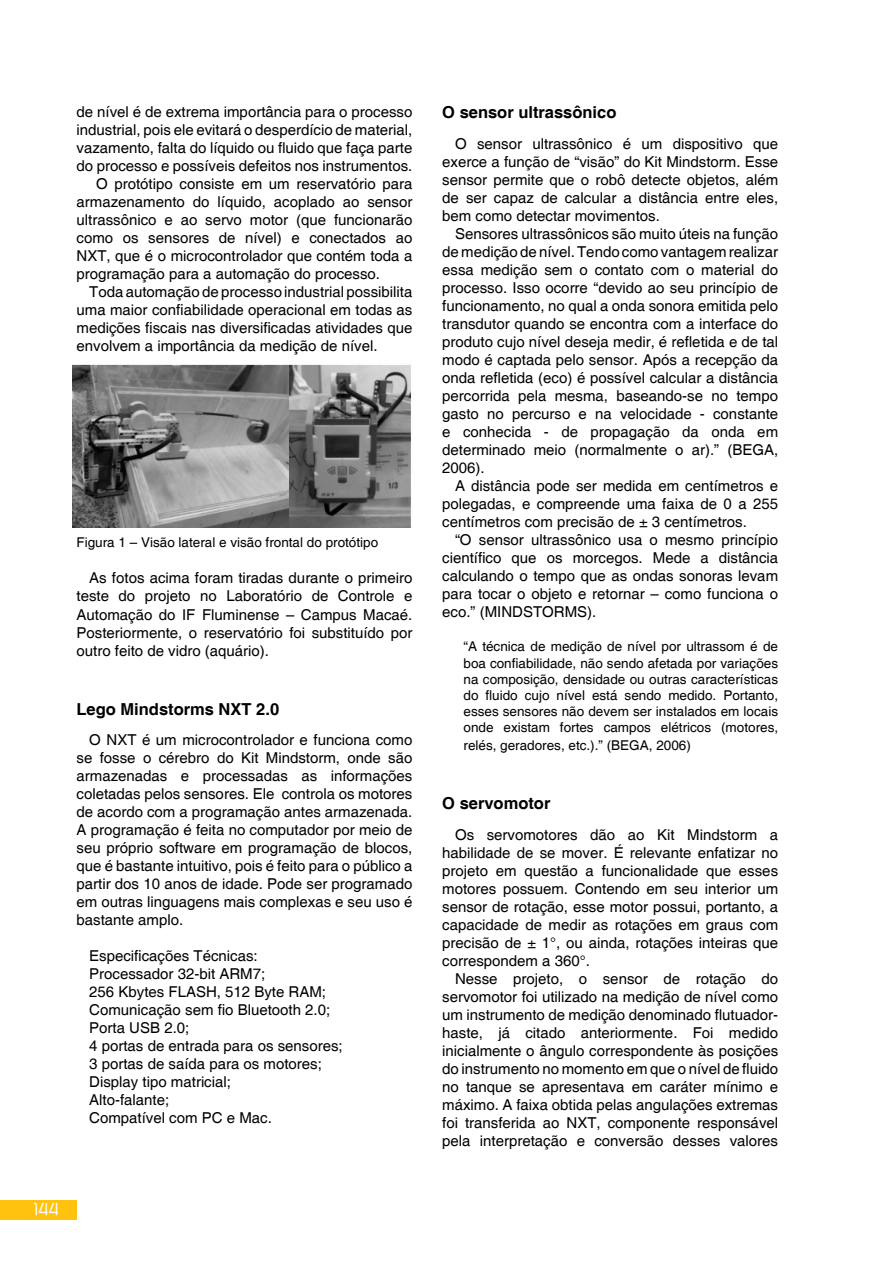
<style>
.page{position:relative;width:893px;height:1263px;background:#fff}
.page>*{position:absolute;margin:0;border:0;box-sizing:border-box;transform-origin:0 0}
.t1{font:700 16.5px "Helvetica";color:#000}
.t2{font:15px/18px "Helvetica";color:#000;text-align:justify}
.t3{font:15px "Zekton";color:#fff}
.t4{font:13.5px/16.2px "Helvetica";color:#000;text-align:justify}
</style>
<div class="page">
<div style="left:0;top:1200px;width:77px;height:20px;background:#ffc20e"></div>
<img style="left:73px;top:364px;width:338px;height:163px">
<p class="t2" style="left:77px;top:104px;width:337px">de nível é de extrema importância para o processo</p>
<p class="t2" style="left:77px;top:122px;width:337px">industrial, pois ele evitará o desperdício de material,</p>
<p class="t2" style="left:77px;top:140px;width:337px">vazamento, falta do líquido ou fluido que faça parte</p>
<p class="t2" style="left:77px;top:158px;width:337px">do processo e possíveis defeitos nos instrumentos.</p>
<p class="t2" style="left:96px;top:176px;width:318px">O protótipo consiste em um reservatório para</p>
<p class="t2" style="left:77px;top:194px;width:337px">armazenamento do líquido, acoplado ao sensor</p>
<p class="t2" style="left:77px;top:212px;width:337px">ultrassônico e ao servo motor (que funcionarão</p>
<p class="t2" style="left:77px;top:230px;width:337px">como os sensores de nível) e conectados ao</p>
<p class="t2" style="left:77px;top:248px;width:337px">NXT, que é o microcontrolador que contém toda a</p>
<p class="t2" style="left:77px;top:266px;width:305px">programação para a automação do processo.</p>
<p class="t2" style="left:89px;top:284px;width:325px">Toda automação de processo industrial possibilita</p>
<p class="t2" style="left:77px;top:302px;width:337px">uma maior confiabilidade operacional em todas as</p>
<p class="t2" style="left:77px;top:320px;width:337px">medições fiscais nas diversificadas atividades que</p>
<p class="t2" style="left:77px;top:338px;width:302px">envolvem a importância da medição de nível.</p>
<p class="t4" style="left:77px;top:535px;width:303px">Figura 1 – Visão lateral e visão frontal do protótipo</p>
<p class="t2" style="left:77px;top:570px;width:337px;text-indent:13px">As fotos acima foram tiradas durante o primeiro teste do projeto no Laboratório de Controle e Automação do IF Fluminense – Campus Macaé.<br>Posteriormente, o reservatório foi substituído por outro feito de vidro (aquário).</p>
<p class="t1" style="left:77px;top:699px;width:204px">Lego Mindstorms NXT 2.0</p>
<p class="t2" style="left:77px;top:732px;width:337px;text-indent:13px">O NXT é um microcontrolador e funciona como se fosse o cérebro do Kit Mindstorm, onde são armazenadas e processadas as informações coletadas pelos sensores. Ele controla os motores de acordo com a programação antes armazenada.<br>A programação é feita no computador por meio de seu próprio software em programação de blocos, que é bastante intuitivo, pois é feito para o público a partir dos 10 anos de idade. Pode ser programado em outras linguagens mais complexas e seu uso é bastante amplo.</p>
<p class="t2" style="left:89px;top:948px;width:255px;text-align:left">Especificações Técnicas:<br>Processador 32-bit ARM7;<br>256 Kbytes FLASH, 512 Byte RAM;<br>Comunicação sem fio Bluetooth 2.0;<br>Porta USB 2.0;<br>4 portas de entrada para os sensores;<br>3 portas de saída para os motores;<br>Display tipo matricial;<br>Alto-falante;<br>Compatível com PC e Mac.</p>
<p class="t3" style="left:34px;top:1199px;width:27px">144</p>
<p class="t1" style="left:442px;top:102px;width:176px">O sensor ultrassônico</p>
<p class="t2" style="left:442px;top:135px;width:337px;text-indent:13px">O sensor ultrassônico é um dispositivo que exerce a função de “visão” do Kit Mindstorm. Esse sensor permite que o robô detecte objetos, além de ser capaz de calcular a distância entre eles, bem como detectar movimentos.</p>
<p class="t2" style="left:442px;top:225px;width:337px;text-indent:13px">Sensores ultrassônicos são muito úteis na função de medição de nível. Tendo como vantagem realizar essa medição sem o contato com o material do processo. Isso ocorre “devido ao seu princípio de funcionamento, no qual a onda sonora emitida pelo transdutor quando se encontra com a interface do produto cujo nível deseja medir, é refletida e de tal modo é captada pelo sensor. Após a recepção da onda refletida (eco) é possível calcular a distância percorrida pela mesma, baseando-se no tempo gasto no percurso e na velocidade - constante e conhecida - de propagação da onda em determinado meio (normalmente o ar).” (BEGA, 2006).</p>
<p class="t2" style="left:442px;top:477px;width:337px;text-indent:13px">A distância pode ser medida em centímetros e polegadas, e compreende uma faixa de 0 a 255 centímetros com precisão de ± 3 centímetros.</p>
<p class="t2" style="left:442px;top:531px;width:337px;text-indent:13px">“O sensor ultrassônico usa o mesmo princípio científico que os morcegos. Mede a distância calculando o tempo que as ondas sonoras levam para tocar o objeto e retornar – como funciona o eco.” (MINDSTORMS).</p>
<p class="t4" style="left:463px;top:639px;width:316px">“A técnica de medição de nível por ultrassom é de boa confiabilidade, não sendo afetada por variações na composição, densidade ou outras características do fluido cujo nível está sendo medido. Portanto, esses sensores não devem ser instalados em locais onde existam fortes campos elétricos (motores,</p>
<p class="t4" style="left:463px;top:738px;width:229px">relés, geradores, etc.).” (BEGA, 2006)</p>
<p class="t1" style="left:442px;top:793px;width:110px">O servomotor</p>
<p class="t2" style="left:442px;top:826px;width:337px;text-indent:13px">Os servomotores dão ao Kit Mindstorm a habilidade de se mover. É relevante enfatizar no projeto em questão a funcionalidade que esses motores possuem. Contendo em seu interior um sensor de rotação, esse motor possui, portanto, a capacidade de medir as rotações em graus com precisão de ± 1°, ou ainda, rotações inteiras que correspondem a 360°.</p>
<p class="t2" style="left:442px;top:970px;width:337px;text-indent:13px">Nesse projeto, o sensor de rotação do servomotor foi utilizado na medição de nível como um instrumento de medição denominado flutuador&shy;haste, já citado anteriormente. Foi medido inicialmente o ângulo correspondente às posições do instrumento no momento em que o nível de fluido no tanque se apresentava em caráter mínimo e máximo. A faixa obtida pelas angulações extremas foi transferida ao NXT, componente responsável pela interpretação e conversão desses valores</p>
</div>
